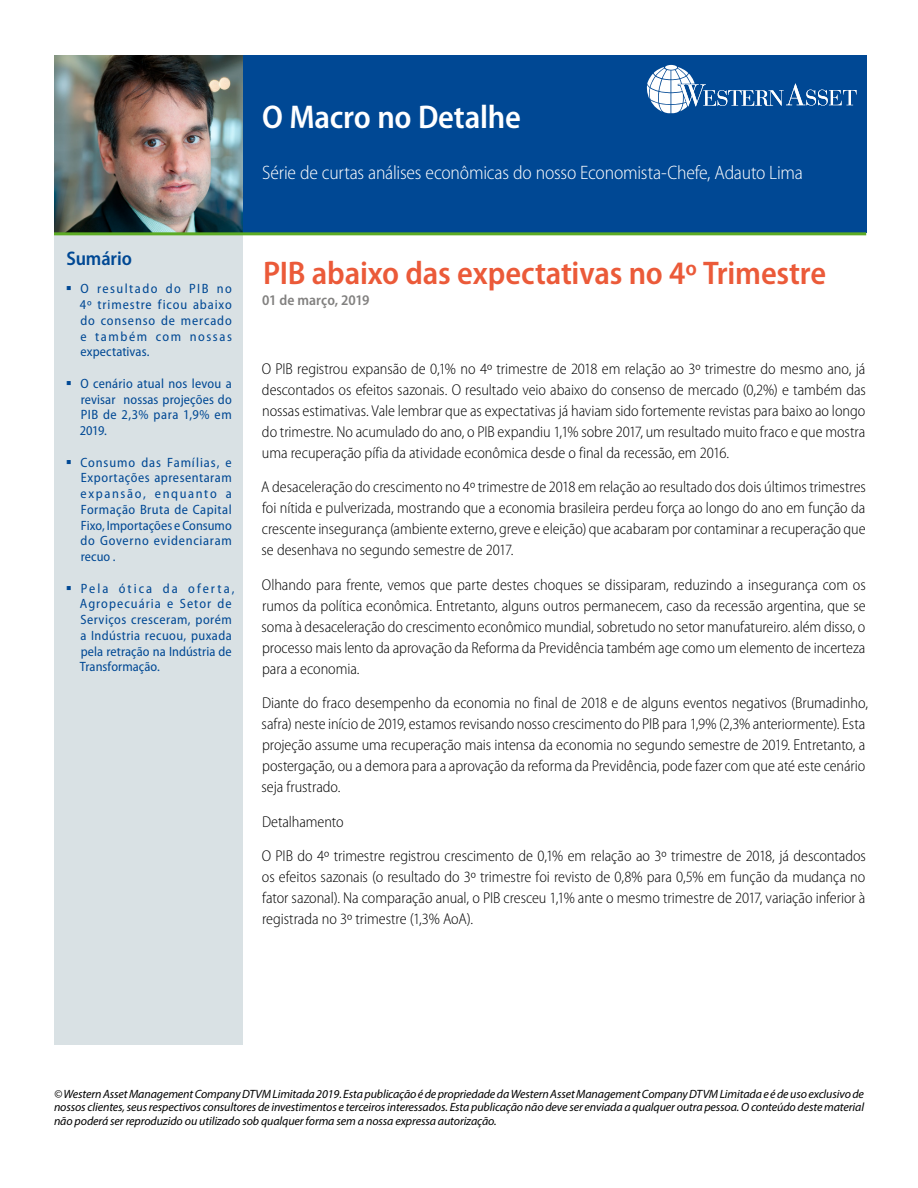
<style>
.page{position:relative;width:918px;height:1188px;background:#fff}
.page>*{position:absolute;margin:0;border:0;box-sizing:border-box;transform-origin:0 0}
.t1{font:600 semi-condensed 33px "Myriad Pro";letter-spacing:-.005em;color:#fff}
.t2{font:600 semi-condensed 32.85px "Myriad Pro";letter-spacing:-.005em;color:#eb5a39}
.t3{font:600 semi-condensed 19.65px "Myriad Pro";letter-spacing:-.005em;color:#004894}
.t4{font:300 semi-condensed 19.5px "Myriad Pro";letter-spacing:-.01em;color:#fff}
.t5{font:300 semi-condensed 15.75px/21px "Myriad Pro";letter-spacing:-.005em;color:#000;text-align:justify}
.t6{font:600 semi-condensed 14.85px "Myriad Pro";color:#828180}
.t7{font:semi-condensed 13.5px/15.8px "Myriad Pro";letter-spacing:.03em;color:#004894;text-align:justify}
.t8{font:italic 12px/13.5px "Myriad Pro";letter-spacing:-.01em;color:#000;text-align:justify}
</style>
<div class="page">
<div style="left:54px;top:55px;width:812px;height:177px;background:#004894"></div>
<img style="left:54px;top:55px;width:189px;height:177px">
<div style="left:54px;top:234px;width:189px;height:811px;background:#d9e1e4"></div>
<hr style="left:54px;top:232px;width:812px;height:3px;background:#5cab24">
<div style="left:665px;top:65px;width:12px;height:5px;background:#fff;border-radius:50%"></div>
<svg style="left:646px;top:67px;width:210px;height:46px"></svg>
<h1 class="t1" style="left:262px;top:99px;width:260px">O Macro no Detalhe</h1>
<p class="t4" style="left:262px;top:162px;width:542px">Série de curtas análises econômicas do nosso Economista-Chefe, Adauto Lima</p>
<p class="t3" style="left:66px;top:247px;width:67px">Sumário</p>
<p class="t7" style="left:80px;top:281px;width:154px">O resultado do PIB no 4º trimestre ficou abaixo do consenso de mercado e também com nossas expectativas.</p>
<p class="t7" style="left:80px;top:376px;width:153px">O cenário atual nos levou a revisar nossas projeções do PIB de 2,3% para 1,9% em 2019.</p>
<p class="t7" style="left:80px;top:454px;width:153px">Consumo das Famílias, e Exportações apresentaram expansão, enquanto a Formação Bruta de Capital Fixo, Importações e Consumo do Governo evidenciaram recuo .</p>
<p class="t7" style="left:80px;top:580px;width:156px;text-align:left">Pela ótica da oferta,<br>Agropecuária e Setor de<br>Serviços cresceram, porém a Indústria recuou, puxada pela retração na Indústria de<br>Transformação.</p>
<h2 class="t2" style="left:263px;top:255px;width:564px">PIB abaixo das expectativas no 4º Trimestre</h2>
<p class="t6" style="left:262px;top:292px;width:109px">01 de março, 2019</p>
<p class="t5" style="left:262px;top:358px;width:606px">O PIB registrou expansão de 0,1% no 4º trimestre de 2018 em relação ao 3º trimestre do mesmo ano, já descontados os efeitos sazonais. O resultado veio abaixo do consenso de mercado (0,2%) e também das nossas estimativas. Vale lembrar que as expectativas já haviam sido fortemente revistas para baixo ao longo do trimestre. No acumulado do ano, o PIB expandiu 1,1% sobre 2017, um resultado muito fraco e que mostra uma recuperação pífia da atividade econômica desde o final da recessão, em 2016.</p>
<p class="t5" style="left:261px;top:477px;width:606px">A desaceleração do crescimento no 4º trimestre de 2018 em relação ao resultado dos dois últimos trimestres foi nítida e pulverizada, mostrando que a economia brasileira perdeu força ao longo do ano em função da crescente insegurança (ambiente externo, greve e eleição) que acabaram por contaminar a recuperação que se desenhava no segundo semestre de 2017.</p>
<p class="t5" style="left:262px;top:574px;width:606px">Olhando para frente, vemos que parte destes choques se dissiparam, reduzindo a insegurança com os rumos da política econômica. Entretanto, alguns outros permanecem, caso da recessão argentina, que se soma à desaceleração do crescimento econômico mundial, sobretudo no setor manufatureiro. além disso, o processo mais lento da aprovação da Reforma da Previdência também age como um elemento de incerteza para a economia.</p>
<p class="t5" style="left:262px;top:693px;width:608px;text-align:left">Diante do fraco desempenho da economia no final de 2018 e de alguns eventos negativos (Brumadinho, safra) neste início de 2019, estamos revisando nosso crescimento do PIB para 1,9% (2,3% anteriormente). Esta projeção assume uma recuperação mais intensa da economia no segundo semestre de 2019. Entretanto, a postergação, ou a demora para a aprovação da reforma da Previdência, pode fazer com que até este cenário seja frustrado.</p>
<p class="t5" style="left:262px;top:805px;width:606px;line-height:34.5px">Detalhamento<br>O PIB do 4º trimestre registrou crescimento de 0,1% em relação ao 3º trimestre de 2018, já descontados</p>
<p class="t5" style="left:262px;top:867px;width:605px">os efeitos sazonais (o resultado do 3º trimestre foi revisto de 0,8% para 0,5% em função da mudança no fator sazonal). Na comparação anual, o PIB cresceu 1,1% ante o mesmo trimestre de 2017, variação inferior à registrada no 3º trimestre (1,3% AoA).</p>
<p class="t8" style="left:54px;top:1087px;width:812px">© Western Asset Management Company DTVM Limitada 2019. Esta publicação é de propriedade da Western Asset Management Company DTVM Limitada e é de uso exclusivo de nossos clientes, seus respectivos consultores de investimentos e terceiros interessados. Esta publicação não deve ser enviada a qualquer outra pessoa. O conteúdo deste material não poderá ser reproduzido ou utilizado sob qualquer forma sem a nossa expressa autorização.</p>
</div>
